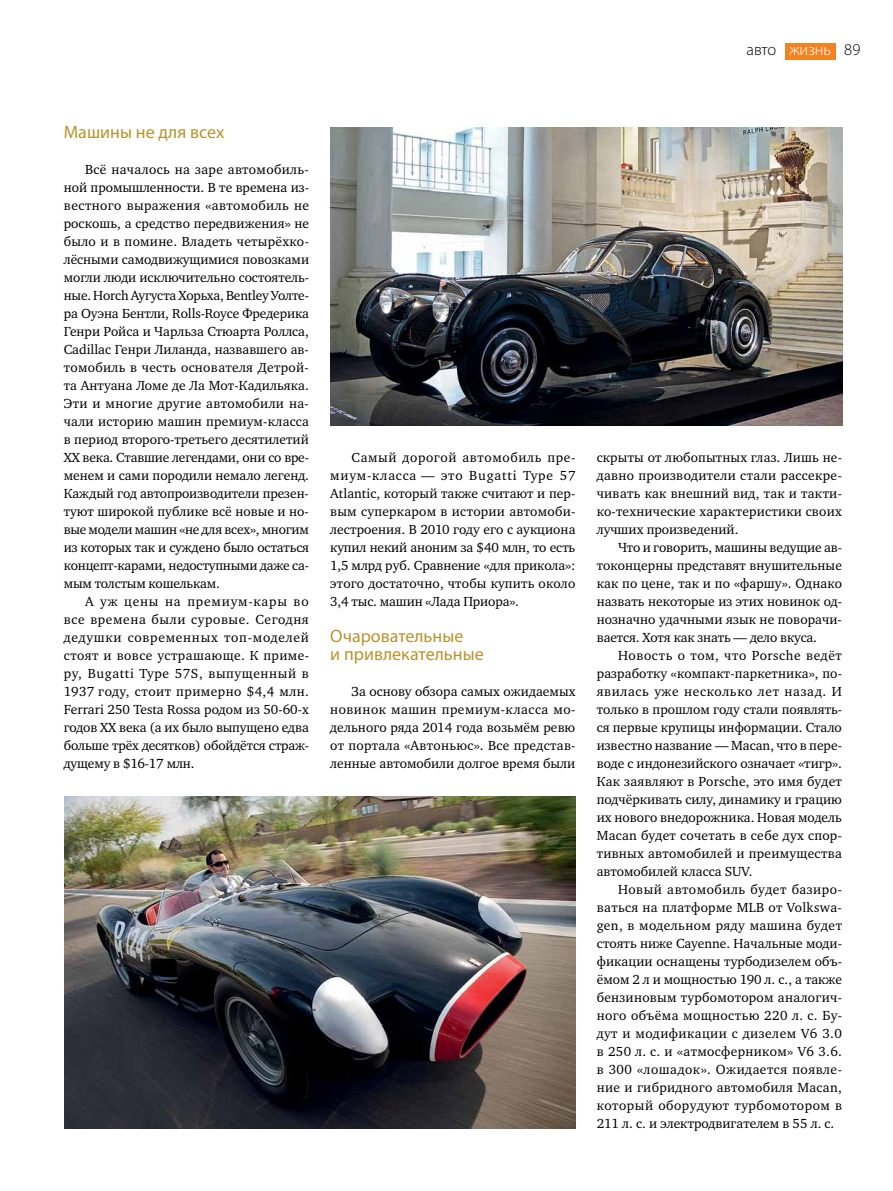
<style>
.page{position:relative;width:893px;height:1191px;background:#fff}
.page>*{position:absolute;margin:0;border:0;box-sizing:border-box;transform-origin:0 0}
.t1{font:18px/18px "Myriad Pro";color:#b9932e}
.t2{font:300 16.5px "Myriad Pro";color:#fff}
.t3{font:300 16.5px "Myriad Pro";color:#000}
.t4{font:13.5px/18px "Charter ITC";color:#000;text-align:justify}
.s1{color:#000}
</style>
<div class="page">
<div style="left:785px;top:43px;width:50px;height:16px;background:#f58220"></div>
<hr style="left:0;top:944px;width:1px;height:182px;background:#000">
<img style="left:330px;top:128px;width:512px;height:298px">
<img style="left:64px;top:796px;width:511px;height:332px">
<p class="t3" style="left:746px;top:40px;width:31px">авто</p>
<p class="t2" style="left:789px;top:40px;width:73px">жизнь <span class="s1">89</span></p>
<h1 class="t1" style="left:64px;top:122px;width:162px">Машины не для всех</h1>
<p class="t4" style="left:64px;top:160px;width:247px;text-indent:21px">Всё началось на заре автомобиль&shy;ной промышленности. В те времена из&shy;вестного выражения «автомобиль не роскошь, а средство передвижения» не было и в помине. Владеть четырёхко&shy;лёсными самодвижущимися повозками могли люди исключительно состоятель&shy;ные. Horch Аугуста Хорьха, Bentley Уолте&shy;ра Оуэна Бентли, Rolls-Royce Фредерика Генри Ройса и Чарльза Стюарта Роллса, Cadillac Генри Лиланда, назвавшего ав&shy;томобиль в честь основателя Детрой&shy;та Антуана Ломе де Ла Мот-Кадильяка.<br>Эти и многие другие автомобили на&shy;чали историю машин премиум-класса в период второго-третьего десятилетий XX века. Ставшие легендами, они со вре&shy;менем и сами породили немало легенд.<br>Каждый год автопроизводители презен&shy;туют широкой публике всё новые и но&shy;вые модели машин «не для всех», многим из которых так и суждено было остаться концепт-карами, недоступными даже са&shy;мым толстым кошелькам.</p>
<p class="t4" style="left:64px;top:592px;width:247px;text-indent:21px">А уж цены на премиум-кары во все времена были суровые. Сегодня дедушки современных топ-моделей стоят и вовсе устрашающе. К приме&shy;ру, Bugatti Type 57S, выпущенный в 1937 году, стоит примерно $4,4 млн.<br>Ferrari 250 Testa Rossa родом из 50-60-х годов XX века (а их было выпущено едва больше трёх десятков) обойдётся страж&shy;дущему в $16-17 млн.</p>
<p class="t4" style="left:330px;top:448px;width:247px;text-indent:21px">Самый дорогой автомобиль пре&shy;миум-класса — это Bugatti Type 57<br>Atlantic, который также считают и пер&shy;вым суперкаром в истории автомоби&shy;лестроения. В 2010 году его с аукциона купил некий аноним за $40 млн, то есть 1,5 млрд руб. Сравнение «для прикола»: этого достаточно, чтобы купить около 3,4 тыс. машин «Лада Приора».</p>
<h1 class="t1" style="left:330px;top:626px;width:155px">Очаровательные<br>и привлекательные</h1>
<p class="t4" style="left:330px;top:682px;width:247px;text-indent:21px">За основу обзора самых ожидаемых новинок машин премиум-класса мо&shy;дельного ряда 2014 года возьмём ревю от портала «Автоньюс». Все представ&shy;ленные автомобили долгое время были</p>
<p class="t4" style="left:597px;top:448px;width:247px">скрыты от любопытных глаз. Лишь не&shy;давно производители стали рассекре&shy;чивать как внешний вид, так и такти&shy;ко-технические характеристики своих лучших произведений.</p>
<p class="t4" style="left:597px;top:538px;width:247px;text-indent:21px">Что и говорить, машины ведущие ав&shy;токонцерны представят внушительные как по цене, так и по «фаршу». Однако назвать некоторые из этих новинок од&shy;нозначно удачными язык не поворачи&shy;вается. Хотя как знать — дело вкуса.</p>
<p class="t4" style="left:597px;top:646px;width:247px;text-indent:21px">Новость о том, что Porsche ведёт разработку «компакт-паркетника», по&shy;явилась уже несколько лет назад. И только в прошлом году стали появлять&shy;ся первые крупицы информации. Стало известно название — Macan, что в пере&shy;воде с индонезийского означает «тигр».<br>Как заявляют в Porsche, это имя будет подчёркивать силу, динамику и грацию их нового внедорожника. Новая модель Macan будет сочетать в себе дух спор&shy;тивных автомобилей и преимущества автомобилей класса SUV.</p>
<p class="t4" style="left:597px;top:880px;width:247px;text-indent:21px">Новый автомобиль будет базиро&shy;ваться на платформе MLB от Volkswa&shy;gen, в модельном ряду машина будет стоять ниже Cayenne. Начальные моди&shy;фикации оснащены турбодизелем объ&shy;ёмом 2 л и мощностью 190 л. с., а также бензиновым турбомотором аналогич&shy;ного объёма мощностью 220 л. с. Бу&shy;дут и модификации с дизелем V6 3.0 в 250 л. с. и «атмосферником» V6 3.6. в 300 «лошадок». Ожидается появле&shy;ние и гибридного автомобиля Macan, который оборудуют турбомотором в 211 л. с. и электродвигателем в 55 л. с.</p>
</div>
